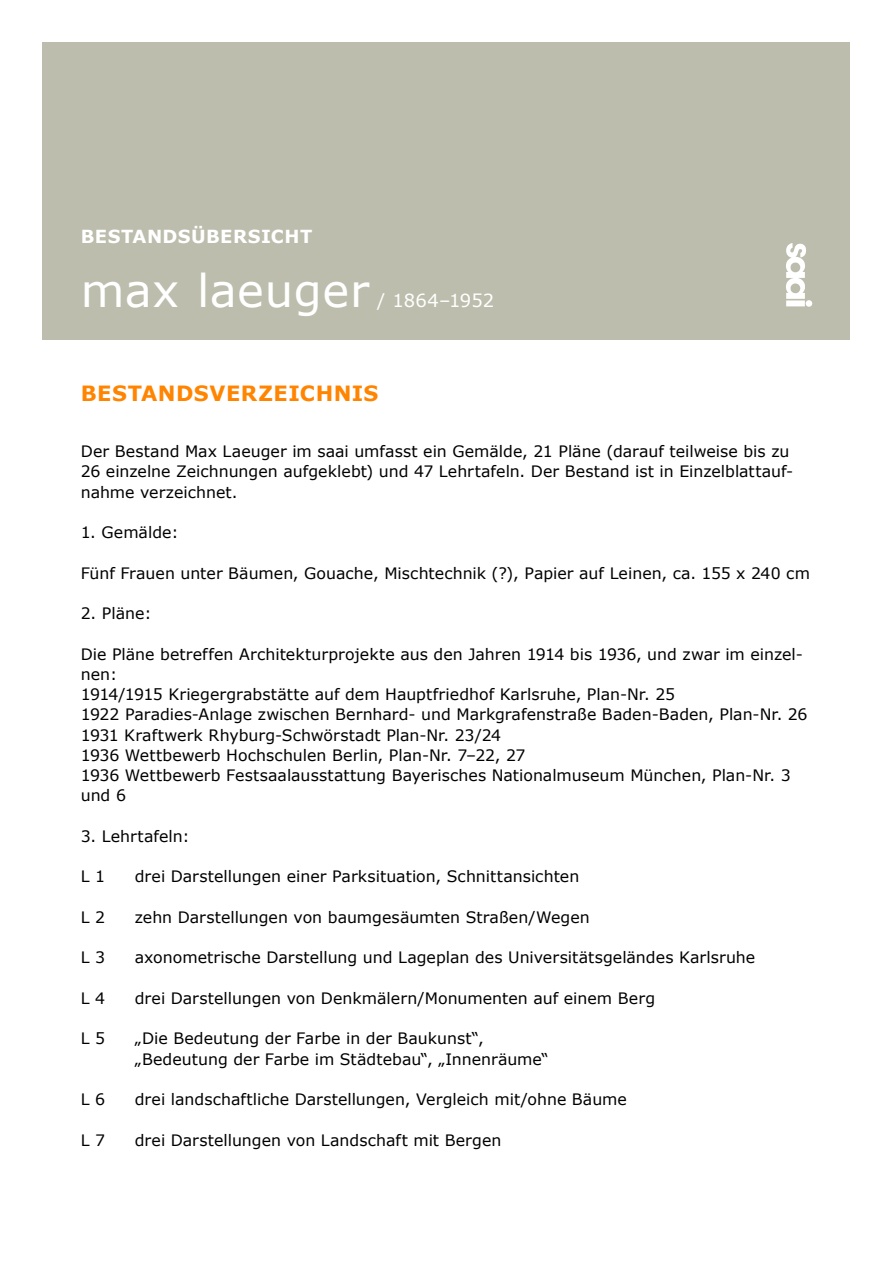
<style>
.page{position:relative;width:893px;height:1263px;background:#fff}
.page>*{position:absolute;margin:0;border:0;box-sizing:border-box;transform-origin:0 0}
.t1{font:45px "Verdana";letter-spacing:.01em;color:#fff}
.t2{font:700 21px "Verdana";letter-spacing:.02em;color:#ff8400}
.t3{font:700 18px "Verdana";letter-spacing:.02em;color:#fff}
.t4{font:18px "Verdana";color:#fff}
.t5{font:15.75px/20.2px "Verdana";color:#000}
</style>
<div class="page">
<div style="left:43px;top:43px;width:807px;height:297px;background:#bdbdad"></div>
<svg style="left:786px;top:243px;width:26px;height:64px"></svg>
<p class="t3" style="left:81px;top:225px;width:233px">BESTANDSÜBERSICHT</p>
<p class="t1" style="left:81px;top:262px;width:290px">max laeuger</p>
<p class="t4" style="left:377px;top:289px;width:119px">/ 1864–1952</p>
<p class="t2" style="left:81px;top:380px;width:299px">BESTANDSVERZEICHNIS</p>
<p class="t5" style="left:81px;top:441px;width:714px">Der Bestand Max Laeuger im saai umfasst ein Gemälde, 21 Pläne (darauf teilweise bis zu<br>26 einzelne Zeichnungen aufgeklebt) und 47 Lehrtafeln. Der Bestand ist in Einzelblattauf&shy;nahme verzeichnet.</p>
<p class="t5" style="left:81px;top:522px;width:99px">1. Gemälde:</p>
<p class="t5" style="left:81px;top:562px;width:731px">Fünf Frauen unter Bäumen, Gouache, Mischtechnik (?), Papier auf Leinen, ca. 155 x 240 cm</p>
<p class="t5" style="left:81px;top:603px;width:72px">2. Pläne:</p>
<p class="t5" style="left:81px;top:643px;width:724px">Die Pläne betreffen Architekturprojekte aus den Jahren 1914 bis 1936, und zwar im einzel&shy;nen:</p>
<p class="t5" style="left:81px;top:684px;width:596px">1914/1915 Kriegergrabstätte auf dem Hauptfriedhof Karlsruhe, Plan-Nr. 25</p>
<p class="t5" style="left:81px;top:704px;width:728px">1922 Paradies-Anlage zwischen Bernhard- und Markgrafenstraße Baden-Baden, Plan-Nr. 26</p>
<p class="t5" style="left:81px;top:724px;width:422px">1931 Kraftwerk Rhyburg-Schwörstadt Plan-Nr. 23/24</p>
<p class="t5" style="left:81px;top:744px;width:446px">1936 Wettbewerb Hochschulen Berlin, Plan-Nr. 7–22, 27</p>
<p class="t5" style="left:81px;top:765px;width:711px">1936 Wettbewerb Festsaalausstattung Bayerisches Nationalmuseum München, Plan-Nr. 3 und 6</p>
<p class="t5" style="left:81px;top:825px;width:110px">3. Lehrtafeln:</p>
<p class="t5" style="left:81px;top:866px;width:26px">L 1</p>
<p class="t5" style="left:135px;top:866px;width:446px">drei Darstellungen einer Parksituation, Schnittansichten</p>
<p class="t5" style="left:81px;top:906px;width:26px">L 2</p>
<p class="t5" style="left:135px;top:906px;width:457px">zehn Darstellungen von baumgesäumten Straßen/Wegen</p>
<p class="t5" style="left:81px;top:947px;width:26px">L 3</p>
<p class="t5" style="left:135px;top:947px;width:622px">axonometrische Darstellung und Lageplan des Universitätsgeländes Karlsruhe</p>
<p class="t5" style="left:81px;top:987px;width:26px">L 4</p>
<p class="t5" style="left:135px;top:987px;width:522px">drei Darstellungen von Denkmälern/Monumenten auf einem Berg</p>
<p class="t5" style="left:81px;top:1028px;width:26px">L 5</p>
<p class="t5" style="left:135px;top:1028px;width:350px">„Die Bedeutung der Farbe in der Baukunst“,</p>
<p class="t5" style="left:135px;top:1048px;width:415px">„Bedeutung der Farbe im Städtebau“, „Innenräume“</p>
<p class="t5" style="left:81px;top:1089px;width:26px">L 6</p>
<p class="t5" style="left:135px;top:1089px;width:494px">drei landschaftliche Darstellungen, Vergleich mit/ohne Bäume</p>
<p class="t5" style="left:81px;top:1129px;width:26px">L 7</p>
<p class="t5" style="left:135px;top:1129px;width:368px">drei Darstellungen von Landschaft mit Bergen</p>
</div>
